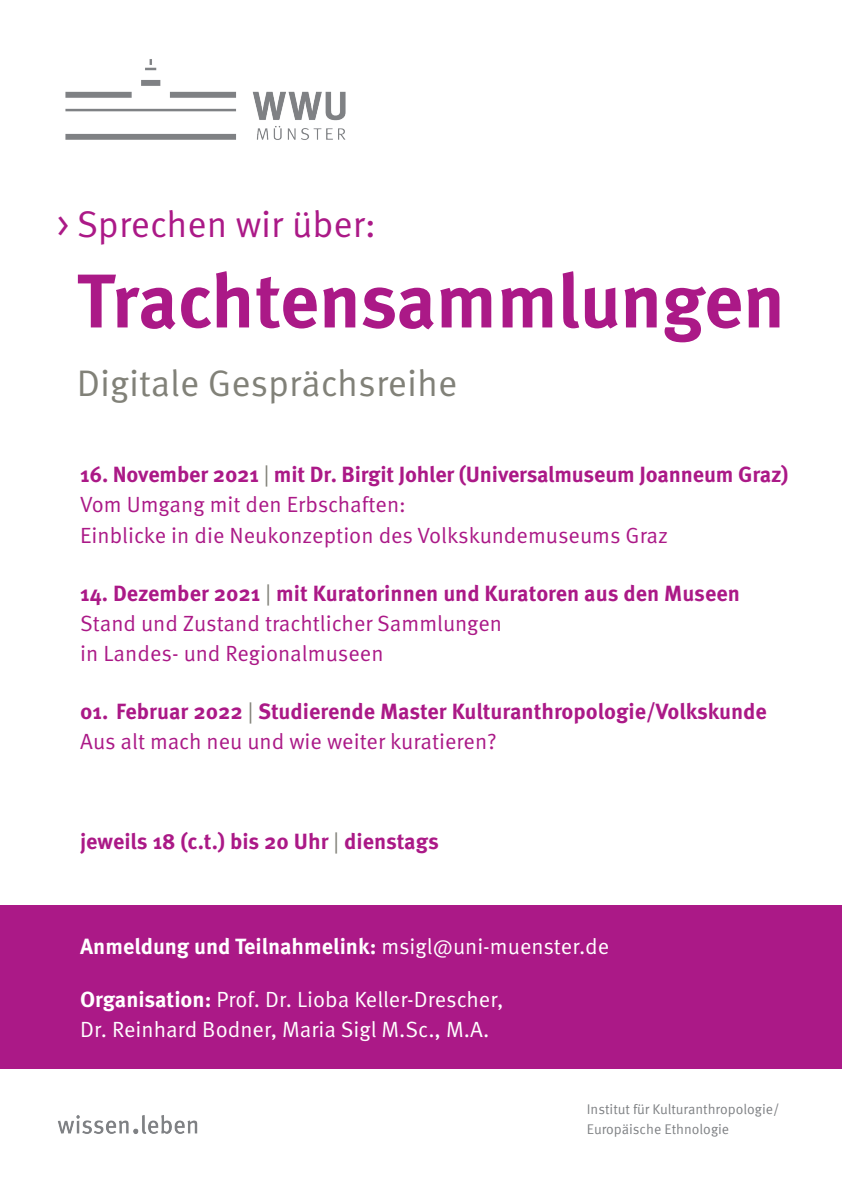
<style>
.page{position:relative;width:842px;height:1191px;background:#fff}
.page>*{position:absolute;margin:0;border:0;box-sizing:border-box;transform-origin:0 0}
.t1{font:700 76px "Meta OT";letter-spacing:-.005em;color:#ab1987}
.t2{font:37px "Meta OT";color:#818178}
.t3{font:37px "Meta OT";color:#ab1987}
.t4{font:22px/30px "Meta OT";color:#ab1987}
.t5{font:700 22px/30px "Meta OT";color:#ab1987}
.t6{font:22px/30px "Meta OT";color:#fff}
.t7{font:700 22px "Meta OT";color:#fff}
.t8{font:14px/20px "Meta Offc Pro Norm";color:#808285}
.s1{font-weight:700}
.s2{color:#818178}
.s3{font-weight:400;color:#818178}
.s4{font-weight:400}
</style>
<div class="page">
<div style="left:0;top:905px;width:842px;height:164px;background:#ab1987"></div>
<img style="left:65px;top:59px;width:281px;height:81px">
<img style="left:57px;top:1115px;width:141px;height:19px">
<h2 class="t3" style="left:57px;top:202px;width:321px">&gt; Sprechen wir über:</h2>
<h1 class="t1" style="left:77px;top:253px;width:710px">Trachtensammlungen</h1>
<h2 class="t2" style="left:77px;top:361px;width:382px">Digitale Gesprächsreihe</h2>
<p class="t4" style="left:80px;top:460px;width:710px"><span class="s1">16. November 2021</span> <span class="s2">|</span> <span class="s1">mit Dr. Birgit Johler (Universalmuseum Joanneum Graz)<br></span>Vom Umgang mit den Erbschaften:<br>Einblicke in die Neukonzeption des Volkskundemuseums Graz</p>
<p class="t4" style="left:80px;top:578px;width:661px"><span class="s1">14. Dezember 2021</span> <span class="s2">|</span> <span class="s1">mit Kuratorinnen und Kuratoren aus den Museen<br></span>Stand und Zustand trachtlicher Sammlungen<br>in Landes- und Regionalmuseen</p>
<p class="t5" style="left:80px;top:697px;width:688px">01. Februar 2022 <span class="s3">|</span> Studierende Master Kulturanthropologie/Volkskunde<br><span class="s4">Aus alt mach neu und wie weiter kuratieren?</span></p>
<p class="t5" style="left:80px;top:826px;width:360px">jeweils 18 (c.t.) bis 20 Uhr <span class="s3">|</span> dienstags</p>
<p class="t7" style="left:80px;top:932px;width:531px">Anmeldung und Teilnahmelink: <span class="s4">msigl@uni-muenster.de</span></p>
<p class="t6" style="left:80px;top:984px;width:425px"><span class="s1">Organisation:</span> Prof. Dr. Lioba Keller-Drescher,<br>Dr. Reinhard Bodner, Maria Sigl M.Sc., M.A.</p>
<p class="t8" style="left:587px;top:1098px;width:194px">Institut für Kulturanthropologie/<br>Europäische Ethnologie</p>
</div>
